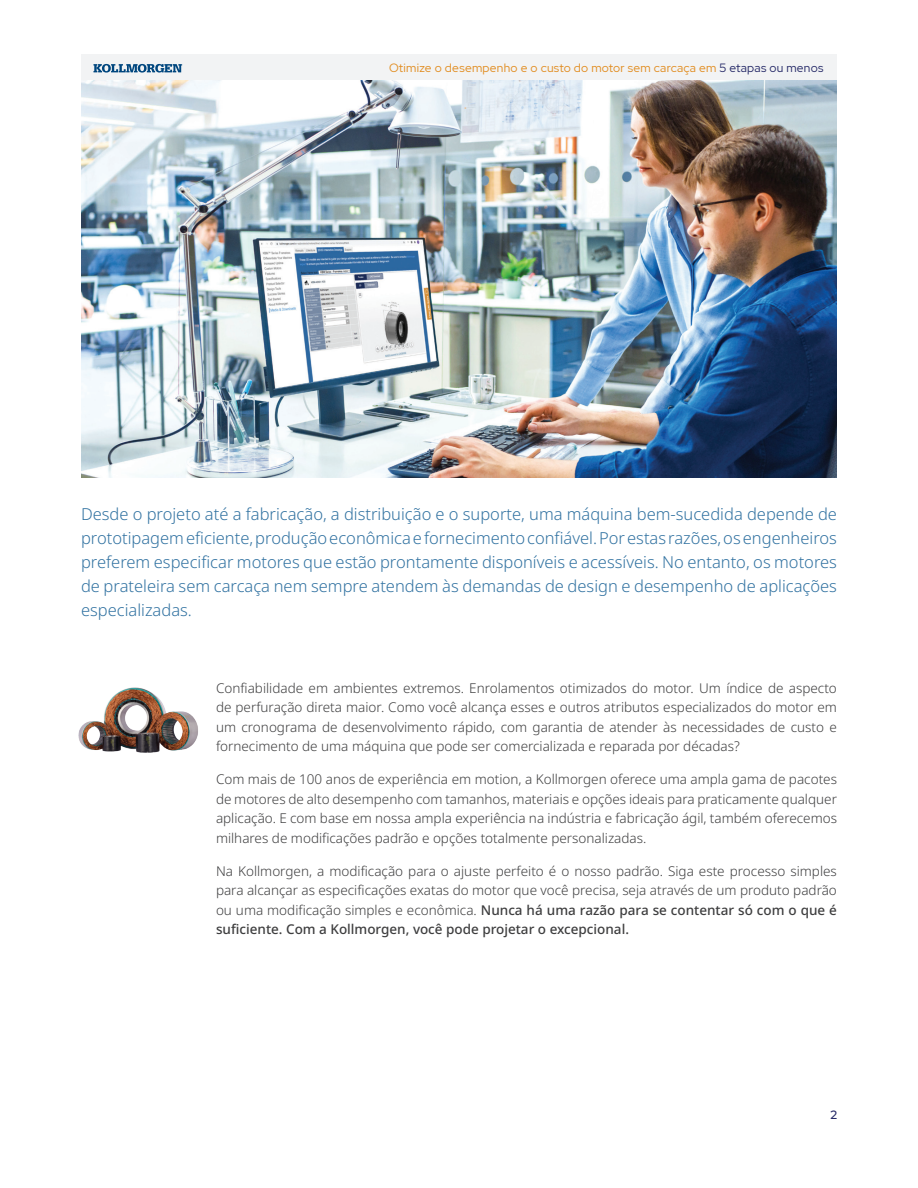
<style>
.page{position:relative;width:918px;height:1188px;background:#fff}
.page>*{position:absolute;margin:0;border:0;box-sizing:border-box;transform-origin:0 0}
.t1{font:300 16.5px/24px "Noto Sans";color:#3172a1;text-align:justify}
.t2{font:300 13.5px/19.5px "Noto Sans";color:#3e3e3f;text-align:justify}
.t3{font:12px "Red Hat Display";letter-spacing:.02em;color:#e18c1f}
.t4{font:500 12px "Red Hat Display";color:#252967}
.s1{color:#252967}
.s2{font-weight:500}
</style>
<div class="page">
<div style="left:81px;top:54px;width:756px;height:27px;background:#f2f3f4"></div>
<svg style="left:93px;top:64px;width:89px;height:9px"></svg>
<img style="left:81px;top:81px;width:756px;height:396px">
<img style="left:78px;top:687px;width:120px;height:66px">
<p class="t3" style="left:389px;top:60px;width:436px">Otimize o desempenho e o custo do motor sem carcaça em <span class="s1">5 etapas ou menos</span></p>
<p class="t1" style="left:81px;top:503px;width:758px">Desde o projeto até a fabricação, a distribuição e o suporte, uma máquina bem-sucedida depende de prototipagem eficiente, produção econômica e fornecimento confiável. Por estas razões, os engenheiros preferem especificar motores que estão prontamente disponíveis e acessíveis. No entanto, os motores de prateleira sem carcaça nem sempre atendem às demandas de design e desempenho de aplicações especializadas.</p>
<p class="t2" style="left:216px;top:678px;width:622px">Confiabilidade em ambientes extremos. Enrolamentos otimizados do motor. Um índice de aspecto de perfuração direta maior. Como você alcança esses e outros atributos especializados do motor em um cronograma de desenvolvimento rápido, com garantia de atender às necessidades de custo e fornecimento de uma máquina que pode ser comercializada e reparada por décadas?</p>
<p class="t2" style="left:216px;top:770px;width:623px">Com mais de 100 anos de experiência em motion, a Kollmorgen oferece uma ampla gama de pacotes de motores de alto desempenho com tamanhos, materiais e opções ideais para praticamente qualquer aplicação. E com base em nossa ampla experiência na indústria e fabricação ágil, também oferecemos milhares de modificações padrão e opções totalmente personalizadas.</p>
<p class="t2" style="left:216px;top:861px;width:623px">Na Kollmorgen, a modificação para o ajuste perfeito é o nosso padrão. Siga este processo simples para alcançar as especificações exatas do motor que você precisa, seja através de um produto padrão ou uma modificação simples e econômica. <span class="s2">Nunca há uma razão para se contentar só com o que é suficiente. Com a Kollmorgen, você pode projetar o excepcional.</span></p>
<p class="t4" style="left:830px;top:1107px;width:8px">2</p>
</div>
